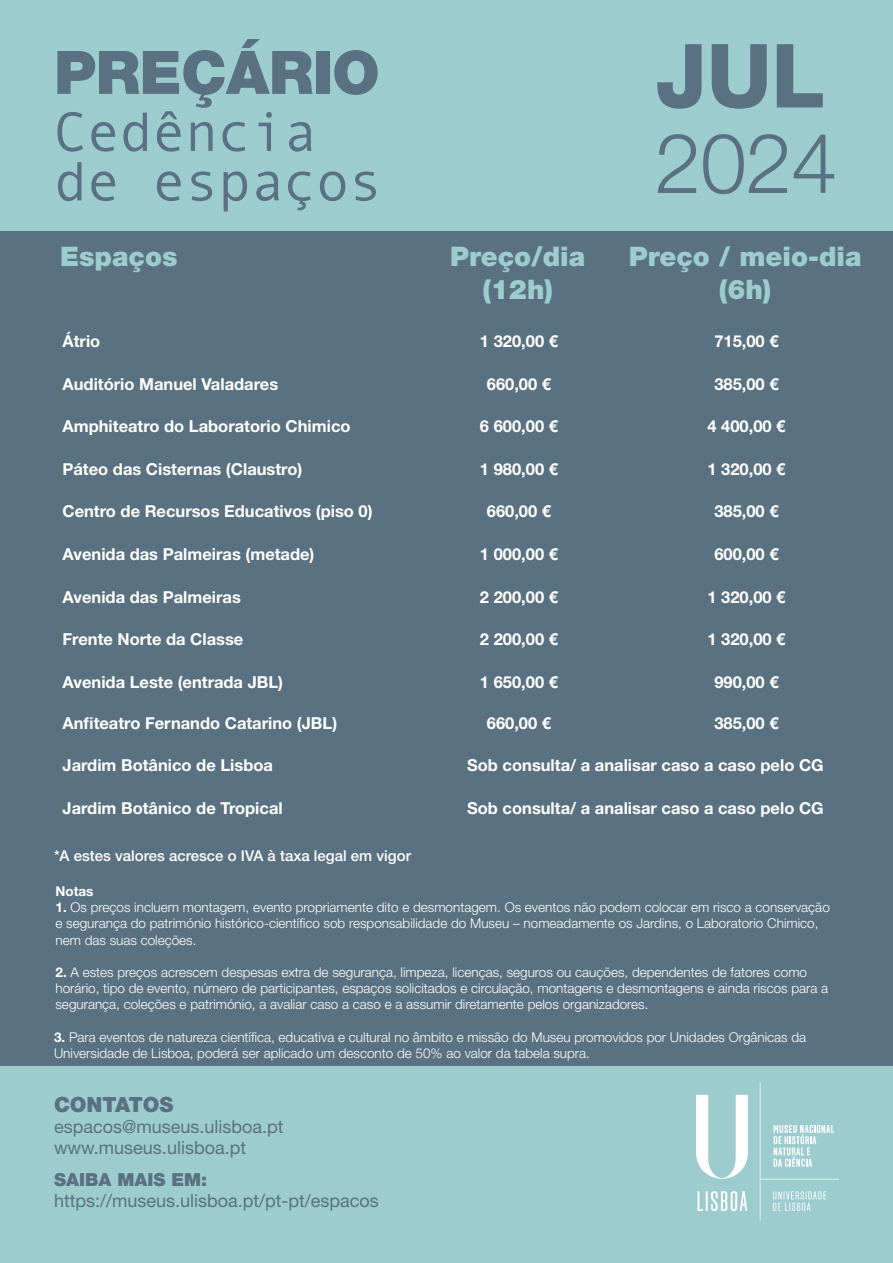
<style>
.page{position:relative;width:893px;height:1263px;background:#9cccce}
.page>*{position:absolute;margin:0;border:0;box-sizing:border-box;transform-origin:0 0}
.t1{font:800 88.5px "Helvetica Neue LT Std";color:#597180}
.t2{font:300 83.25px "Helvetica Neue LT Std";color:#597180}
.t3{font:900 60px "Helvetica Neue LT Std";letter-spacing:-.01em;color:#597180}
.t4{font:55.5px "Andale Mono";letter-spacing:-.01em;color:#597180}
.t5{font:900 27px/32.4px "Helvetica Neue LT Std";color:#9cccce;text-align:center}
.t6{font:900 21px "Helvetica Neue LT Std";color:#597180}
.t7{font:18px "Helvetica Neue LT Std";color:#597180}
.t8{font:900 18px "Helvetica Neue LT Std";color:#597180}
.t9{font:700 16.5px "Helvetica Neue LT Std";color:#fff}
.t10{font:500 15px "Helvetica Neue LT Std";color:#fff}
.t11{font:300 13.5px/16.2px "Helvetica Neue LT Std";color:#fff}
.t12{font:700 13.5px "Helvetica Neue LT Std";color:#fff}
.s1{font-weight:700}
</style>
<div class="page">
<div style="left:0;top:231px;width:893px;height:834px;background:#597180"></div>
<svg style="left:696px;top:1082px;width:143px;height:138px"></svg>
<p class="t3" style="left:54px;top:37px;width:327px">PREÇÁRIO</p>
<p class="t4" style="left:54px;top:96px;width:264px">Cedência</p>
<p class="t4" style="left:54px;top:145px;width:330px">de espaços</p>
<p class="t5" style="left:60px;top:240px;width:119px">Espaços</p>
<p class="t5" style="left:450px;top:240px;width:137px">Preço/dia (12h)</p>
<p class="t5" style="left:629px;top:240px;width:234px">Preço / meio-dia (6h)</p>
<p class="t9" style="left:63px;top:331px;width:39px">Átrio</p>
<p class="t9" style="left:480px;top:331px;width:79px">1 320,00 €</p>
<p class="t9" style="left:714px;top:331px;width:66px">715,00 €</p>
<p class="t9" style="left:63px;top:374px;width:217px">Auditório Manuel Valadares</p>
<p class="t9" style="left:487px;top:374px;width:66px">660,00 €</p>
<p class="t9" style="left:714px;top:374px;width:66px">385,00 €</p>
<p class="t9" style="left:63px;top:416px;width:290px">Amphiteatro do Laboratorio Chimico</p>
<p class="t9" style="left:480px;top:416px;width:79px">6 600,00 €</p>
<p class="t9" style="left:707px;top:416px;width:79px">4 400,00 €</p>
<p class="t9" style="left:63px;top:459px;width:241px">Páteo das Cisternas (Claustro)</p>
<p class="t9" style="left:480px;top:459px;width:79px">1 980,00 €</p>
<p class="t9" style="left:707px;top:459px;width:79px">1 320,00 €</p>
<p class="t9" style="left:63px;top:501px;width:312px">Centro de Recursos Educativos (piso 0)</p>
<p class="t9" style="left:487px;top:501px;width:66px">660,00 €</p>
<p class="t9" style="left:714px;top:501px;width:66px">385,00 €</p>
<p class="t9" style="left:63px;top:544px;width:254px">Avenida das Palmeiras (metade)</p>
<p class="t9" style="left:480px;top:544px;width:79px">1 000,00 €</p>
<p class="t9" style="left:714px;top:544px;width:66px">600,00 €</p>
<p class="t9" style="left:63px;top:586px;width:180px">Avenida das Palmeiras</p>
<p class="t9" style="left:480px;top:586px;width:79px">2 200,00 €</p>
<p class="t9" style="left:707px;top:586px;width:79px">1 320,00 €</p>
<p class="t9" style="left:63px;top:629px;width:182px">Frente Norte da Classe</p>
<p class="t9" style="left:480px;top:629px;width:79px">2 200,00 €</p>
<p class="t9" style="left:707px;top:629px;width:79px">1 320,00 €</p>
<p class="t9" style="left:63px;top:671px;width:222px">Avenida Leste (entrada JBL)</p>
<p class="t9" style="left:480px;top:671px;width:79px">1 650,00 €</p>
<p class="t9" style="left:714px;top:671px;width:66px">990,00 €</p>
<p class="t9" style="left:63px;top:713px;width:276px">Anfiteatro Fernando Catarino (JBL)</p>
<p class="t9" style="left:487px;top:713px;width:66px">660,00 €</p>
<p class="t9" style="left:714px;top:713px;width:66px">385,00 €</p>
<p class="t9" style="left:63px;top:755px;width:212px">Jardim Botânico de Lisboa</p>
<p class="t9" style="left:467px;top:755px;width:358px">Sob consulta/ a analisar caso a caso pelo CG</p>
<p class="t9" style="left:63px;top:798px;width:222px">Jardim Botânico de Tropical</p>
<p class="t9" style="left:467px;top:798px;width:358px">Sob consulta/ a analisar caso a caso pelo CG</p>
<p class="t1" style="left:655px;top:23px;width:172px">JUL</p>
<p class="t2" style="left:655px;top:112px;width:184px">2024</p>
<p class="t10" style="left:54px;top:846px;width:358px">*A estes valores acresce o IVA à taxa legal em vigor</p>
<p class="t12" style="left:56px;top:883px;width:40px">Notas</p>
<p class="t11" style="left:56px;top:899px;width:776px"><span class="s1">1.</span> Os preços incluem montagem, evento propriamente dito e desmontagem. Os eventos não podem colocar em risco a conservação e segurança do património histórico-científico sob responsabilidade do Museu – nomeadamente os Jardins, o Laboratorio Chimico, nem das suas coleções.</p>
<p class="t11" style="left:56px;top:964px;width:774px"><span class="s1">2.</span> A estes preços acrescem despesas extra de segurança, limpeza, licenças, seguros ou cauções, dependentes de fatores como horário, tipo de evento, número de participantes, espaços solicitados e circulação, montagens e desmontagens e ainda riscos para a segurança, coleções e património, a avaliar caso a caso e a assumir diretamente pelos organizadores.</p>
<p class="t11" style="left:54px;top:1028px;width:754px"><span class="s1">3.</span> Para eventos de natureza científica, educativa e cultural no âmbito e missão do Museu promovidos por Unidades Orgânicas da<br>Universidade de Lisboa, poderá ser aplicado um desconto de 50% ao valor da tabela supra.</p>
<p class="t6" style="left:54px;top:1092px;width:121px">CONTATOS</p>
<p class="t7" style="left:54px;top:1116px;width:231px">espacos@museus.ulisboa.pt</p>
<p class="t7" style="left:54px;top:1137px;width:194px">www.museus.ulisboa.pt</p>
<p class="t8" style="left:54px;top:1169px;width:155px">SAIBA MAIS EM:</p>
<p class="t7" style="left:54px;top:1190px;width:326px">https://museus.ulisboa.pt/pt-pt/espacos</p>
</div>
